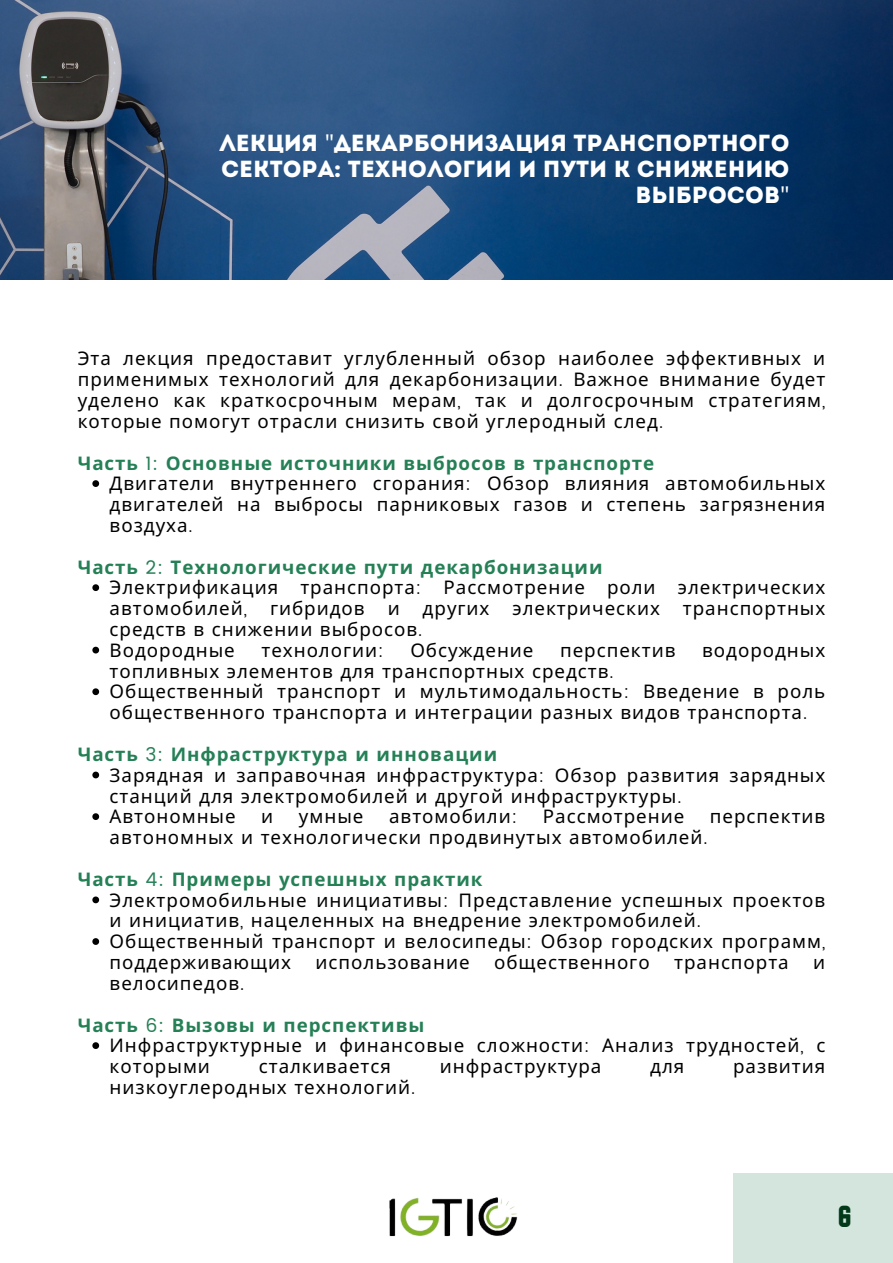
<style>
.page{position:relative;width:893px;height:1263px;background:#fff}
.page>*{position:absolute;margin:0;border:0;box-sizing:border-box;transform-origin:0 0}
.t1{font:31.35px "Cheddar";color:#013919}
.t2{font:23.25px/26.1px "Intro";color:#fff;text-align:right}
.t3{font:18.75px/20.9px "Noto Sans";letter-spacing:.05em;color:#000}
.t4{font:700 18.75px "Noto Sans";letter-spacing:.05em;color:#258056}
.s1{font-family:"Noto Sans"}
.s2{font-family:"Poppins";font-weight:300}
.s3{font-family:"Poppins";font-weight:400}
</style>
<div class="page">
<div style="left:733px;top:1174px;width:160px;height:89px;background:#d3e5dd"></div>
<svg style="left:92px;top:480px;width:7px;height:7px"></svg>
<svg style="left:92px;top:584px;width:7px;height:7px"></svg>
<svg style="left:92px;top:647px;width:7px;height:6px"></svg>
<svg style="left:92px;top:688px;width:7px;height:7px"></svg>
<svg style="left:92px;top:772px;width:7px;height:6px"></svg>
<svg style="left:92px;top:813px;width:7px;height:7px"></svg>
<svg style="left:92px;top:896px;width:7px;height:7px"></svg>
<svg style="left:92px;top:938px;width:7px;height:7px"></svg>
<svg style="left:92px;top:1042px;width:7px;height:7px"></svg>
<img style="left:389px;top:1197px;width:129px;height:40px">
<img style="left:0;top:0;width:893px;height:279px">
<p class="t2" style="left:219px;top:132px;width:571px">Лекция <span class="s1">"</span>Декарбонизация транспортного сектора: технологии и пути к снижению выбросов<span class="s1">"</span></p>
<p class="t3" style="left:78px;top:348px;width:749px;text-align:justify">Эта лекция предоставит углубленный обзор наиболее эффективных и применимых технологий для декарбонизации<span class="s2">.</span> Важное внимание будет уделено как краткосрочным мерам<span class="s2">,</span> так и долгосрочным стратегиям<span class="s2">, </span>которые помогут отрасли снизить свой углеродный след<span class="s2">.</span></p>
<p class="t4" style="left:78px;top:449px;width:578px">Часть <span class="s3">1:</span> Основные источники выбросов в транспорте</p>
<p class="t3" style="left:110px;top:473px;width:717px;text-align:justify">Двигатели внутреннего сгорания<span class="s2">:</span> Обзор влияния автомобильных двигателей на выбросы парниковых газов и степень загрязнения воздуха<span class="s2">.</span></p>
<p class="t4" style="left:78px;top:553px;width:526px">Часть <span class="s3">2:</span> Технологические пути декарбонизации</p>
<p class="t3" style="left:110px;top:577px;width:717px;text-align:justify">Электрификация транспорта<span class="s2">:</span> Рассмотрение роли электрических автомобилей<span class="s2">,</span> гибридов и других электрических транспортных средств в снижении выбросов<span class="s2">.</span></p>
<p class="t3" style="left:110px;top:639px;width:127px">Водородные</p>
<p class="t3" style="left:261px;top:639px;width:124px">технологии<span class="s2">:</span></p>
<p class="t3" style="left:410px;top:639px;width:125px">Обсуждение</p>
<p class="t3" style="left:560px;top:639px;width:117px">перспектив</p>
<p class="t3" style="left:702px;top:639px;width:125px">водородных</p>
<p class="t3" style="left:110px;top:660px;width:505px">топливных элементов для транспортных средств<span class="s2">.</span></p>
<p class="t3" style="left:110px;top:681px;width:717px">Общественный транспорт и мультимодальность<span class="s2">:</span> Введение в роль общественного транспорта и интеграции разных видов транспорта<span class="s2">.</span></p>
<p class="t4" style="left:78px;top:741px;width:421px">Часть <span class="s3">3:</span> Инфраструктура и инновации</p>
<p class="t3" style="left:110px;top:764px;width:717px">Зарядная и заправочная инфраструктура<span class="s2">:</span> Обзор развития зарядных станций для электромобилей и другой инфраструктуры<span class="s2">.</span></p>
<p class="t3" style="left:110px;top:806px;width:128px">Автономные</p>
<p class="t3" style="left:261px;top:806px;width:14px">и</p>
<p class="t3" style="left:299px;top:806px;width:66px">умные</p>
<p class="t3" style="left:389px;top:806px;width:130px">автомобили<span class="s2">:</span></p>
<p class="t3" style="left:543px;top:806px;width:143px">Рассмотрение</p>
<p class="t3" style="left:710px;top:806px;width:117px">перспектив</p>
<p class="t3" style="left:110px;top:826px;width:599px">автономных и технологически продвинутых автомобилей<span class="s2">.</span></p>
<p class="t4" style="left:78px;top:866px;width:406px">Часть <span class="s3">4:</span> Примеры успешных практик</p>
<p class="t3" style="left:110px;top:889px;width:717px">Электромобильные инициативы<span class="s2">:</span> Представление успешных проектов и инициатив<span class="s2">,</span> нацеленных на внедрение электромобилей<span class="s2">.</span></p>
<p class="t3" style="left:110px;top:930px;width:717px">Общественный транспорт и велосипеды<span class="s2">:</span> Обзор городских программ<span class="s2">, </span>поддерживающих</p>
<p class="t3" style="left:315px;top:951px;width:155px">использование</p>
<p class="t3" style="left:494px;top:951px;width:157px">общественного</p>
<p class="t3" style="left:674px;top:951px;width:116px">транспорта</p>
<p class="t3" style="left:813px;top:951px;width:14px">и</p>
<p class="t3" style="left:110px;top:972px;width:136px">велосипедов<span class="s2">.</span></p>
<p class="t4" style="left:78px;top:1011px;width:348px">Часть <span class="s3">6:</span> Вызовы и перспективы</p>
<p class="t3" style="left:110px;top:1035px;width:717px">Инфраструктурные и финансовые сложности<span class="s2">:</span> Анализ трудностей<span class="s2">,</span> с которыми</p>
<p class="t3" style="left:259px;top:1055px;width:134px">сталкивается</p>
<p class="t3" style="left:440px;top:1055px;width:163px">инфраструктура</p>
<p class="t3" style="left:650px;top:1055px;width:36px">для</p>
<p class="t3" style="left:733px;top:1055px;width:94px">развития</p>
<p class="t3" style="left:110px;top:1076px;width:307px">низкоуглеродных технологий<span class="s2">.</span></p>
<p class="t1" style="left:838px;top:1202px;width:15px">6</p>
</div>
